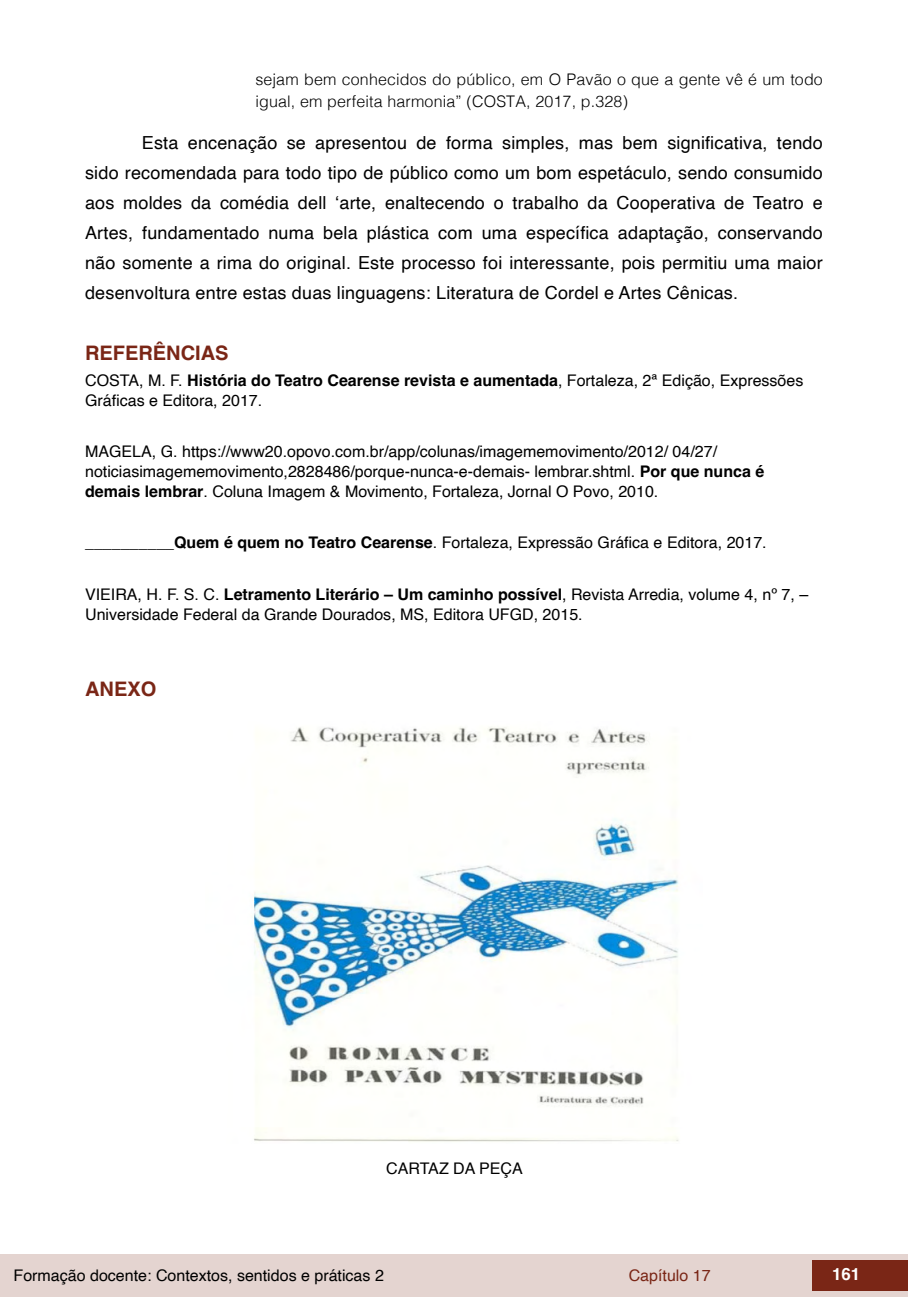
<style>
.page{position:relative;width:908px;height:1304px;background:#fff}
.page>*{position:absolute;margin:0;border:0;box-sizing:border-box;transform-origin:0 0}
.t1{font:700 20px "Helvetica";color:#7a2616}
.t2{font:18px/30px "Helvetica";letter-spacing:.01em;color:#000;text-align:justify}
.t3{font:700 16.8px "Helvetica";color:#fff}
.t4{font:16px/20px "Helvetica";color:#000}
.t5{font:300 16px/22px "Helvetica";letter-spacing:.01em;color:#000}
.t6{font:16px "Helvetica";color:#7a2616}
.s1{font-weight:700}
</style>
<div class="page">
<div style="left:0;top:1254px;width:906px;height:43px;background:#e4d4d0"></div>
<div style="left:812px;top:1261px;width:95px;height:30px;background:#7a2616"></div>
<img style="left:254px;top:727px;width:425px;height:415px">
<p class="t5" style="left:255px;top:67px;width:568px">sejam bem conhecidos do público, em O Pavão o que a gente vê é um todo igual, em perfeita harmonia” (COSTA, 2017, p.328)</p>
<p class="t2" style="left:85px;top:128px;width:738px;text-indent:57px">Esta encenação se apresentou de forma simples, mas bem significativa, tendo sido recomendada para todo tipo de público como um bom espetáculo, sendo consumido aos moldes da comédia dell ‘arte, enaltecendo o trabalho da Cooperativa de Teatro e Artes, fundamentado numa bela plástica com uma específica adaptação, conservando não somente a rima do original. Este processo foi interessante, pois permitiu uma maior desenvoltura entre estas duas linguagens: Literatura de Cordel e Artes Cênicas.</p>
<p class="t1" style="left:85px;top:341px;width:145px">REFERÊNCIAS</p>
<p class="t4" style="left:85px;top:371px;width:719px">COSTA, M. F. <span class="s1">História do Teatro Cearense revista e aumentada</span>, Fortaleza, 2ª Edição, Expressões<br>Gráficas e Editora, 2017.</p>
<p class="t4" style="left:85px;top:442px;width:680px">MAGELA, G. https://www20.opovo.com.br/app/colunas/imagememovimento/2012/ 04/27/ noticiasimagememovimento,2828486/porque-nunca-e-demais- lembrar.shtml. <span class="s1">Por que nunca é demais lembrar</span>. Coluna Imagem &amp; Movimento, Fortaleza, Jornal O Povo, 2010.</p>
<p class="t4" style="left:85px;top:533px;width:682px"><span class="s1">__________Quem é quem no Teatro Cearense</span>. Fortaleza, Expressão Gráfica e Editora, 2017.</p>
<p class="t4" style="left:85px;top:585px;width:724px">VIEIRA, H. F. S. C. <span class="s1">Letramento Literário – Um caminho possível</span>, Revista Arredia, volume 4, nº 7, –<br>Universidade Federal da Grande Dourados, MS, Editora UFGD, 2015.</p>
<p class="t1" style="left:85px;top:677px;width:73px">ANEXO</p>
<p class="t4" style="left:386px;top:1159px;width:138px">CARTAZ DA PEÇA</p>
<p class="t4" style="left:14px;top:1266px;width:371px">Formação docente: Contextos, sentidos e práticas 2</p>
<p class="t6" style="left:628px;top:1263px;width:83px">Capítulo 17</p>
<p class="t3" style="left:831px;top:1264px;width:30px">161</p>
</div>
